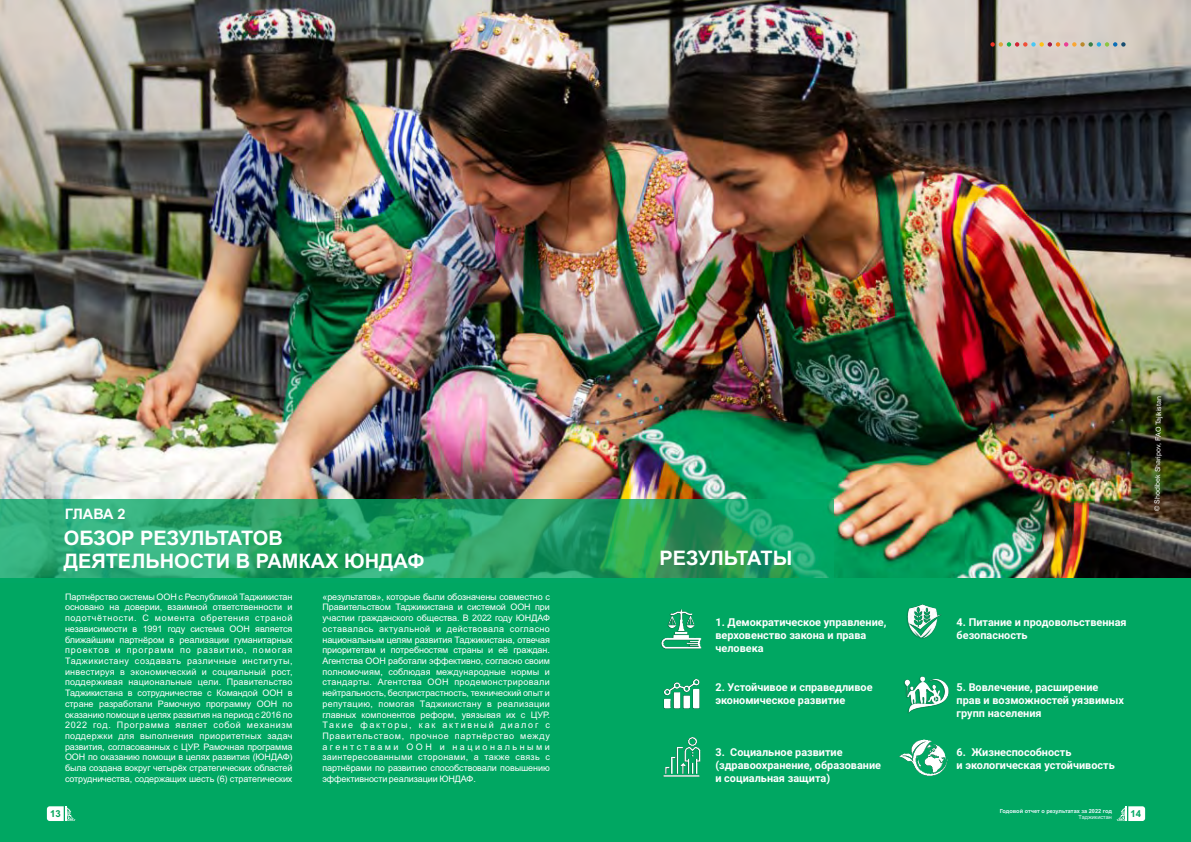
<style>
.page{position:relative;width:1191px;height:842px;background:#fff}
.page>*{position:absolute;margin:0;border:0;box-sizing:border-box;transform-origin:0 0}
.t1{font:700 20px/22.3px "Arial";color:#fff}
.t2{font:700 20px "Arial";letter-spacing:-.04em;color:#fff}
.t3{font:700 14.5px "Arial";letter-spacing:-.015em;color:#fff}
.t4{font:700 10.9px/13px "Roboto";color:#fff}
.t5{font:700 9.6px "Arial";color:#00a458}
.t6{font:700 9.6px "Arial";color:#00a762}
.t7{font:9px/10.7px "Arial";letter-spacing:-.01em;color:#fff;text-align:justify}
.t8{font:7px "Arial";color:#fff}
.t9{font:700 5.6px "Arial";color:#ebf6fb}
.t10{font:5.6px "Arial";color:#ebf6fb}
</style>
<div class="page">
<img style="left:0;top:0;width:1190px;height:578px">
<svg style="left:990px;top:42px;width:135px;height:5px"></svg>
<div style="left:0;top:578px;width:1190px;height:264px;background:#00a762"></div>
<svg style="left:1116px;top:806px;width:29px;height:15px"></svg>
<svg style="left:47px;top:806px;width:28px;height:15px"></svg>
<div style="left:0;top:499px;width:833px;height:84px;background:#00a765;opacity:.75"></div>
<img style="left:661px;top:609px;width:41px;height:40px">
<img style="left:663px;top:679px;width:37px;height:30px">
<img style="left:663px;top:737px;width:38px;height:40px">
<img style="left:907px;top:604px;width:35px;height:35px">
<img style="left:904px;top:676px;width:45px;height:37px">
<img style="left:899px;top:739px;width:49px;height:37px">
<img style="left:1086px;top:78px;width:73px;height:183px">
<h2 class="t3" style="left:65px;top:509px;width:62px">ГЛАВА 2</h2>
<h1 class="t1" style="left:64px;top:529px;width:362px">ОБЗОР РЕЗУЛЬТАТОВ<br>ДЕЯТЕЛЬНОСТИ В РАМКАХ ЮНДАФ</h1>
<p class="t7" style="left:65px;top:592px;width:229px">Партнёрство системы ООН с Республикой Таджикистан основано на доверии, взаимной ответственности и подотчётности. С момента обретения страной независимости в 1991 году система ООН является ближайшим партнёром в реализации гуманитарных проектов и программ по развитию, помогая Таджикистану создавать различные институты, инвестируя в экономический и социальный рост, поддерживая национальные цели. Правительство Таджикистана в сотрудничестве с Командой ООН в стране разработали Рамочную программу ООН по оказанию помощи в целях развития на период с 2016 по 2022 год. Программа являет собой механизм поддержки для выполнения приоритетных задач развития, согласованных с ЦУР. Рамочная программа ООН по оказанию помощи в целях развития (ЮНДАФ) была создана вокруг четырёх стратегических областей сотрудничества, содержащих шесть (6) стратегических</p>
<p class="t7" style="left:322px;top:592px;width:229px">«результатов», которые были обозначены совместно с Правительством Таджикистана и системой ООН при участии гражданского общества. В 2022 году ЮНДАФ оставалась актуальной и действовала согласно национальным целям развития Таджикистана, отвечая приоритетам и потребностям страны и её граждан.<br>Агентства ООН работали эффективно, согласно своим полномочиям, соблюдая международные нормы и стандарты. Агентства ООН продемонстрировали нейтральность, беспристрастность, технический опыт и репутацию, помогая Таджикистану в реализации главных компонентов реформ, увязывая их с ЦУР.<br>Такие факторы, как активный диалог с Правительством, прочное партнёрство между агентствами ООН и национальными заинтересованными сторонами, а также связь с партнёрами по развитию способствовали повышению эффективности реализации ЮНДАФ.</p>
<h1 class="t2" style="left:659px;top:550px;width:134px">РЕЗУЛЬТАТЫ</h1>
<p class="t4" style="left:715px;top:617px;width:172px">1. Демократическое управление, верховенство закона и права человека</p>
<p class="t4" style="left:715px;top:682px;width:159px">2. Устойчивое и справедливое экономическое развитие</p>
<p class="t4" style="left:715px;top:747px;width:167px">3. Социальное развитие (здравоохранение, образование и социальная защита)</p>
<p class="t4" style="left:956px;top:617px;width:171px">4. Питание и продовольственная безопасность</p>
<p class="t4" style="left:956px;top:682px;width:169px">5. Вовлечение, расширение прав и возможностей уязвимых групп населения</p>
<p class="t4" style="left:956px;top:747px;width:160px">6. Жизнеспособность<br>и экологическая устойчивость</p>
<p class="t9" style="left:999px;top:809px;width:114px">Годовой отчет о результатах за 2022 год</p>
<p class="t10" style="left:1078px;top:815px;width:35px">Таджикистан</p>
<p class="t5" style="left:50px;top:810px;width:12px">13</p>
<p class="t6" style="left:1130px;top:810px;width:12px">14</p>
<p class="t8" style="left:1154px;top:511px;width:116px;rotate:-89deg">© Shodibek Sharipov, FAO Tajikistan</p>
</div>
